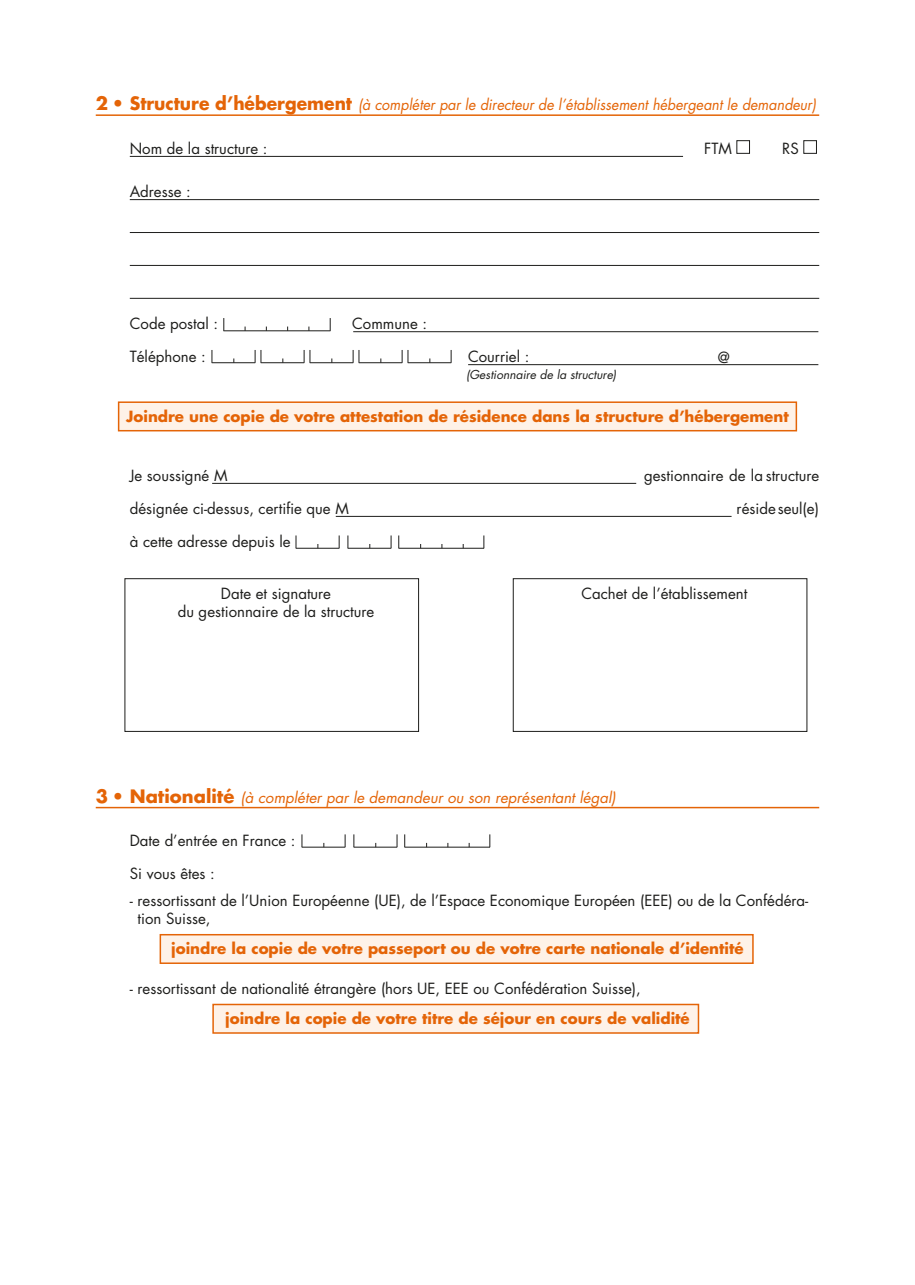
<style>
.page{position:relative;width:915px;height:1285px;background:#fff}
.page>*{position:absolute;margin:0;border:0;box-sizing:border-box;transform-origin:0 0}
.t1{font:15px/18px "Futura";color:#1d1d1b}
.t2{font:700 15px "Futura";color:#e46407}
.t3{font:italic 15px "Futura";color:#e46407;scale:.95 1}
.t4{font:italic 15px "Futura";color:#e46407}
.t5{font:italic 12px "Futura";color:#1d1d1b}
.s1{font-weight:700;font-style:normal;font-size:18px}
</style>
<div class="page">
<div style="left:159px;top:933px;width:594px;height:30px;background:#fef2e8;border:2px solid #e46407"></div>
<div style="left:212px;top:1003px;width:487px;height:30px;background:#fef2e8;border:2px solid #e46407"></div>
<div style="left:118px;top:401px;width:678px;height:30px;background:#fef2e8;border:2px solid #e46407"></div>
<hr style="left:96px;top:114px;width:723px;height:2px;background:#e46407">
<hr style="left:130px;top:199px;width:689px;height:1px;background:#1d1d1b">
<hr style="left:130px;top:232px;width:689px;height:1px;background:#1d1d1b">
<hr style="left:130px;top:265px;width:689px;height:1px;background:#1d1d1b">
<hr style="left:130px;top:298px;width:689px;height:1px;background:#1d1d1b">
<hr style="left:96px;top:806px;width:723px;height:2px;background:#e46407">
<div style="left:736px;top:140px;width:13px;height:14px;border:1px solid #1d1d1b"></div>
<div style="left:803px;top:140px;width:13px;height:14px;border:1px solid #1d1d1b"></div>
<svg style="left:223px;top:318px;width:1px;height:12px"></svg>
<svg style="left:330px;top:318px;width:1px;height:13px"></svg>
<hr style="left:223px;top:330px;width:107px;height:1px;background:#1d1d1b">
<svg style="left:212px;top:350px;width:1px;height:12px"></svg>
<hr style="left:212px;top:362px;width:43px;height:1px;background:#1d1d1b">
<hr style="left:309px;top:362px;width:44px;height:1px;background:#1d1d1b">
<svg style="left:255px;top:350px;width:6px;height:12px"></svg>
<svg style="left:304px;top:350px;width:6px;height:12px"></svg>
<hr style="left:260px;top:362px;width:44px;height:1px;background:#1d1d1b">
<svg style="left:353px;top:350px;width:6px;height:12px"></svg>
<hr style="left:358px;top:362px;width:44px;height:1px;background:#1d1d1b">
<svg style="left:402px;top:350px;width:6px;height:12px"></svg>
<svg style="left:450px;top:350px;width:1px;height:12px"></svg>
<hr style="left:407px;top:362px;width:44px;height:1px;background:#1d1d1b">
<svg style="left:295px;top:535px;width:1px;height:13px"></svg>
<svg style="left:339px;top:535px;width:1px;height:13px"></svg>
<hr style="left:296px;top:548px;width:43px;height:1px;background:#1d1d1b">
<svg style="left:398px;top:535px;width:1px;height:13px"></svg>
<svg style="left:483px;top:535px;width:1px;height:13px"></svg>
<hr style="left:398px;top:548px;width:86px;height:1px;background:#1d1d1b">
<svg style="left:347px;top:535px;width:1px;height:13px"></svg>
<svg style="left:390px;top:535px;width:1px;height:13px"></svg>
<hr style="left:347px;top:548px;width:44px;height:1px;background:#1d1d1b">
<svg style="left:301px;top:834px;width:1px;height:12px"></svg>
<svg style="left:345px;top:834px;width:1px;height:13px"></svg>
<hr style="left:301px;top:846px;width:44px;height:1px;background:#1d1d1b">
<svg style="left:404px;top:834px;width:1px;height:12px"></svg>
<svg style="left:489px;top:834px;width:1px;height:12px"></svg>
<hr style="left:404px;top:846px;width:86px;height:1px;background:#1d1d1b">
<svg style="left:353px;top:834px;width:1px;height:12px"></svg>
<svg style="left:396px;top:834px;width:1px;height:12px"></svg>
<hr style="left:353px;top:846px;width:44px;height:1px;background:#1d1d1b">
<hr style="left:212px;top:483px;width:424px;height:1px;background:#1d1d1b">
<hr style="left:335px;top:516px;width:396px;height:1px;background:#1d1d1b">
<div style="left:513px;top:578px;width:293px;height:153px;border:1px solid #1d1d1b"></div>
<div style="left:125px;top:578px;width:293px;height:153px;border:1px solid #1d1d1b"></div>
<hr style="left:468px;top:364px;width:350px;height:1px;background:#1d1d1b">
<hr style="left:130px;top:156px;width:552px;height:1px;background:#1d1d1b">
<hr style="left:353px;top:331px;width:465px;height:1px;background:#1d1d1b">
<p class="t3" style="left:96px;top:94px;width:759px"><span class="s1">2 • Structure d’hébergement</span> (à compléter par le directeur de l’établissement hébergeant le demandeur)</p>
<p class="t1" style="left:130px;top:139px;width:139px">Nom de la structure :</p>
<p class="t1" style="left:704px;top:139px;width:29px">FTM</p>
<p class="t1" style="left:782px;top:139px;width:18px">RS</p>
<p class="t1" style="left:130px;top:182px;width:62px">Adresse :</p>
<p class="t1" style="left:130px;top:314px;width:90px">Code postal :</p>
<p class="t1" style="left:352px;top:314px;width:76px">Commune :</p>
<p class="t1" style="left:130px;top:347px;width:77px">Téléphone :</p>
<p class="t1" style="left:468px;top:347px;width:63px">Courriel :</p>
<p class="t5" style="left:466px;top:366px;width:152px">(Gestionnaire de la structure)</p>
<p class="t1" style="left:717px;top:348px;width:13px">@</p>
<p class="t2" style="left:126px;top:406px;width:664px">Joindre une copie de votre attestation de résidence dans la structure d’hébergement</p>
<p class="t1" style="left:130px;top:466px;width:99px">Je soussigné M</p>
<p class="t1" style="left:643px;top:466px;width:177px">gestionnaire de la structure</p>
<p class="t1" style="left:130px;top:499px;width:220px">désignée ci-dessus, certifie que M</p>
<p class="t1" style="left:736px;top:499px;width:84px">réside seul(e)</p>
<p class="t1" style="left:130px;top:532px;width:162px">à cette adresse depuis le</p>
<p class="t1" style="left:221px;top:584px;width:112px">Date et signature</p>
<p class="t1" style="left:581px;top:584px;width:167px">Cachet de l’établissement</p>
<p class="t1" style="left:178px;top:602px;width:198px">du gestionnaire de la structure</p>
<p class="t4" style="left:96px;top:786px;width:521px"><span class="s1">3 • Nationalité</span> (à compléter par le demandeur ou son représentant légal)</p>
<p class="t1" style="left:130px;top:831px;width:167px">Date d’entrée en France :</p>
<p class="t1" style="left:130px;top:864px;width:86px">Si vous êtes :</p>
<p class="t1" style="left:137px;top:890px;width:672px;text-indent:-8px">- ressortissant de l’Union Européenne (UE), de l’Espace Economique Européen (EEE) ou de la Confédéra&shy;tion Suisse,</p>
<p class="t2" style="left:171px;top:938px;width:573px">joindre la copie de votre passeport ou de votre carte nationale d’identité</p>
<p class="t1" style="left:130px;top:978px;width:512px">- ressortissant de nationalité étrangère (hors UE, EEE ou Confédération Suisse),</p>
<p class="t2" style="left:225px;top:1008px;width:466px">joindre la copie de votre titre de séjour en cours de validité</p>
</div>
